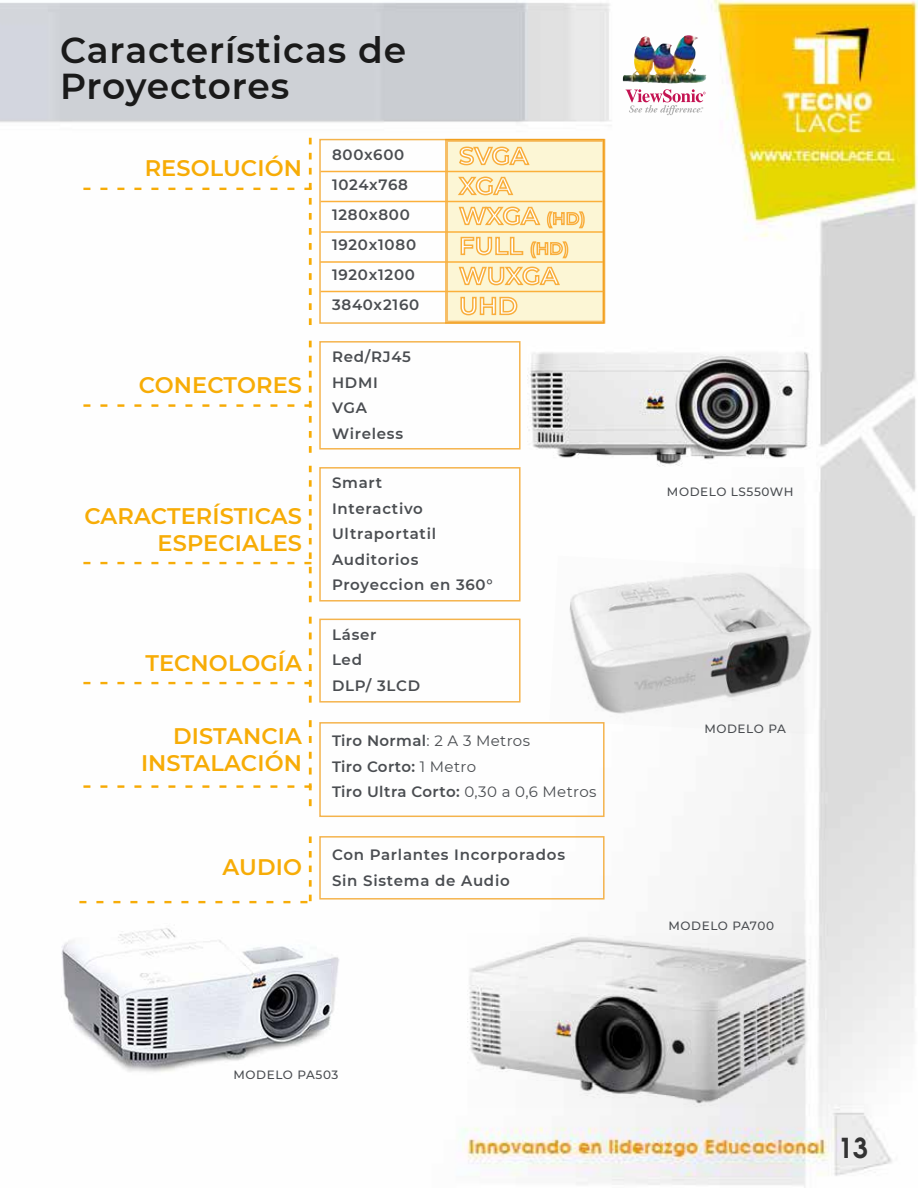
<style>
.page{position:relative;width:918px;height:1188px;background:#fff}
.page>*{position:absolute;margin:0;border:0;box-sizing:border-box;transform-origin:0 0}
.t1{font:600 36px/36px "Montserrat";letter-spacing:.025em;color:#1a1a1a}
.t2{font:700 27px "Avian";color:#333}
.t3{font:600 24px/30px "Montserrat";letter-spacing:.01em;color:#fff}
.t4{font:600 22.5px/27px "Montserrat";letter-spacing:.005em;color:#f7ac06;text-align:right}
.t5{font:600 15px/25.5px "Montserrat";letter-spacing:.05em;color:#4a4d51}
.t6{font:600 15px/25.5px "Montserrat";letter-spacing:.025em;color:#4a4d51}
.t7{font:500 12px "Montserrat";letter-spacing:.05em;color:#4a4d51}
.s1{font-size:16.5px}
.s2{font-weight:400}
</style>
<div class="page">
<img style="left:0;top:0;width:918px;height:1188px">
<svg style="left:626px;top:89px;width:80px;height:26px"></svg>
<img style="left:623px;top:36px;width:61px;height:48px">
<svg style="left:309px;top:138px;width:3px;height:6px"></svg>
<svg style="left:309px;top:153px;width:3px;height:7px"></svg>
<svg style="left:309px;top:168px;width:3px;height:7px"></svg>
<svg style="left:309px;top:198px;width:3px;height:7px"></svg>
<svg style="left:309px;top:213px;width:3px;height:7px"></svg>
<svg style="left:309px;top:228px;width:3px;height:7px"></svg>
<svg style="left:309px;top:243px;width:3px;height:7px"></svg>
<svg style="left:309px;top:258px;width:3px;height:7px"></svg>
<svg style="left:309px;top:273px;width:3px;height:7px"></svg>
<svg style="left:309px;top:288px;width:3px;height:7px"></svg>
<svg style="left:309px;top:303px;width:3px;height:7px"></svg>
<svg style="left:309px;top:318px;width:3px;height:7px"></svg>
<svg style="left:83px;top:188px;width:7px;height:2px"></svg>
<svg style="left:100px;top:188px;width:7px;height:2px"></svg>
<svg style="left:117px;top:188px;width:7px;height:2px"></svg>
<svg style="left:134px;top:188px;width:7px;height:2px"></svg>
<svg style="left:151px;top:188px;width:7px;height:2px"></svg>
<svg style="left:168px;top:188px;width:7px;height:2px"></svg>
<svg style="left:185px;top:188px;width:7px;height:2px"></svg>
<svg style="left:202px;top:188px;width:7px;height:2px"></svg>
<svg style="left:219px;top:188px;width:7px;height:2px"></svg>
<svg style="left:236px;top:188px;width:7px;height:2px"></svg>
<svg style="left:253px;top:188px;width:7px;height:2px"></svg>
<svg style="left:270px;top:188px;width:7px;height:2px"></svg>
<svg style="left:287px;top:188px;width:7px;height:2px"></svg>
<svg style="left:304px;top:183px;width:8px;height:7px"></svg>
<div style="left:445px;top:139px;width:160px;height:185px;background:linear-gradient(to right,#fcf6d5,#fcf6d5);border:3px solid #f19300"></div>
<svg style="left:458px;top:146px;width:73px;height:20px"></svg>
<svg style="left:456px;top:176px;width:59px;height:20px"></svg>
<svg style="left:458px;top:206px;width:128px;height:24px;background:#fae0a7"></svg>
<svg style="left:460px;top:236px;width:64px;height:20px"></svg>
<svg style="left:530px;top:241px;width:39px;height:19px"></svg>
<svg style="left:458px;top:266px;width:103px;height:20px;background:#fadc9f"></svg>
<svg style="left:460px;top:296px;width:58px;height:20px"></svg>
<hr style="left:321px;top:171px;width:283px;height:1px;background:#fbb03b">
<hr style="left:321px;top:201px;width:282px;height:1px;background:#fbb03b">
<hr style="left:321px;top:231px;width:282px;height:2px;background:#fbb03b">
<hr style="left:320px;top:261px;width:283px;height:2px;background:#fbb03b">
<hr style="left:321px;top:291px;width:282px;height:1px;background:#fbb03b">
<svg style="left:309px;top:341px;width:3px;height:6px"></svg>
<svg style="left:309px;top:356px;width:3px;height:6px"></svg>
<svg style="left:309px;top:371px;width:3px;height:6px"></svg>
<svg style="left:309px;top:386px;width:3px;height:7px"></svg>
<svg style="left:309px;top:416px;width:3px;height:7px"></svg>
<svg style="left:309px;top:431px;width:3px;height:7px"></svg>
<svg style="left:309px;top:446px;width:3px;height:7px"></svg>
<svg style="left:83px;top:404px;width:7px;height:3px"></svg>
<svg style="left:100px;top:404px;width:7px;height:3px"></svg>
<svg style="left:117px;top:404px;width:7px;height:3px"></svg>
<svg style="left:134px;top:404px;width:7px;height:3px"></svg>
<svg style="left:151px;top:404px;width:7px;height:3px"></svg>
<svg style="left:168px;top:404px;width:7px;height:3px"></svg>
<svg style="left:185px;top:404px;width:7px;height:3px"></svg>
<svg style="left:202px;top:404px;width:7px;height:3px"></svg>
<svg style="left:219px;top:404px;width:7px;height:3px"></svg>
<svg style="left:236px;top:404px;width:7px;height:3px"></svg>
<svg style="left:253px;top:404px;width:7px;height:3px"></svg>
<svg style="left:270px;top:404px;width:7px;height:3px"></svg>
<svg style="left:287px;top:404px;width:7px;height:3px"></svg>
<svg style="left:304px;top:401px;width:8px;height:7px"></svg>
<svg style="left:309px;top:466px;width:3px;height:6px"></svg>
<svg style="left:309px;top:480px;width:3px;height:7px"></svg>
<svg style="left:309px;top:495px;width:3px;height:6px"></svg>
<svg style="left:309px;top:509px;width:3px;height:7px"></svg>
<svg style="left:309px;top:524px;width:3px;height:6px"></svg>
<svg style="left:309px;top:538px;width:3px;height:6px"></svg>
<svg style="left:309px;top:581px;width:3px;height:7px"></svg>
<svg style="left:309px;top:596px;width:3px;height:6px"></svg>
<svg style="left:83px;top:562px;width:7px;height:2px"></svg>
<svg style="left:100px;top:562px;width:7px;height:2px"></svg>
<svg style="left:117px;top:562px;width:7px;height:2px"></svg>
<svg style="left:134px;top:562px;width:7px;height:2px"></svg>
<svg style="left:151px;top:562px;width:7px;height:2px"></svg>
<svg style="left:168px;top:562px;width:7px;height:2px"></svg>
<svg style="left:185px;top:562px;width:7px;height:2px"></svg>
<svg style="left:202px;top:562px;width:7px;height:2px"></svg>
<svg style="left:219px;top:562px;width:7px;height:2px"></svg>
<svg style="left:236px;top:562px;width:7px;height:2px"></svg>
<svg style="left:253px;top:562px;width:7px;height:2px"></svg>
<svg style="left:270px;top:562px;width:7px;height:2px"></svg>
<svg style="left:287px;top:562px;width:7px;height:2px"></svg>
<svg style="left:304px;top:552px;width:8px;height:21px"></svg>
<svg style="left:309px;top:617px;width:3px;height:7px"></svg>
<svg style="left:309px;top:632px;width:3px;height:7px"></svg>
<svg style="left:309px;top:648px;width:3px;height:7px"></svg>
<svg style="left:309px;top:664px;width:3px;height:7px"></svg>
<svg style="left:309px;top:696px;width:3px;height:7px"></svg>
<svg style="left:83px;top:682px;width:7px;height:2px"></svg>
<svg style="left:100px;top:682px;width:7px;height:2px"></svg>
<svg style="left:117px;top:682px;width:7px;height:2px"></svg>
<svg style="left:134px;top:682px;width:7px;height:2px"></svg>
<svg style="left:151px;top:682px;width:7px;height:2px"></svg>
<svg style="left:168px;top:682px;width:7px;height:2px"></svg>
<svg style="left:185px;top:682px;width:7px;height:2px"></svg>
<svg style="left:202px;top:682px;width:7px;height:2px"></svg>
<svg style="left:219px;top:682px;width:7px;height:2px"></svg>
<svg style="left:236px;top:682px;width:7px;height:2px"></svg>
<svg style="left:253px;top:682px;width:7px;height:2px"></svg>
<svg style="left:270px;top:682px;width:7px;height:2px"></svg>
<svg style="left:287px;top:682px;width:7px;height:2px"></svg>
<svg style="left:304px;top:680px;width:8px;height:7px"></svg>
<svg style="left:309px;top:720px;width:3px;height:7px"></svg>
<svg style="left:309px;top:736px;width:3px;height:7px"></svg>
<svg style="left:309px;top:752px;width:3px;height:7px"></svg>
<svg style="left:309px;top:768px;width:3px;height:7px"></svg>
<svg style="left:309px;top:799px;width:3px;height:7px"></svg>
<svg style="left:83px;top:785px;width:7px;height:3px"></svg>
<svg style="left:100px;top:785px;width:7px;height:3px"></svg>
<svg style="left:117px;top:785px;width:7px;height:3px"></svg>
<svg style="left:134px;top:785px;width:7px;height:3px"></svg>
<svg style="left:151px;top:785px;width:7px;height:3px"></svg>
<svg style="left:168px;top:785px;width:7px;height:3px"></svg>
<svg style="left:185px;top:785px;width:7px;height:3px"></svg>
<svg style="left:202px;top:785px;width:7px;height:3px"></svg>
<svg style="left:219px;top:785px;width:7px;height:3px"></svg>
<svg style="left:236px;top:785px;width:7px;height:3px"></svg>
<svg style="left:253px;top:785px;width:7px;height:3px"></svg>
<svg style="left:270px;top:785px;width:7px;height:3px"></svg>
<svg style="left:287px;top:785px;width:7px;height:3px"></svg>
<svg style="left:304px;top:783px;width:8px;height:7px"></svg>
<svg style="left:309px;top:836px;width:3px;height:7px"></svg>
<svg style="left:309px;top:851px;width:3px;height:7px"></svg>
<svg style="left:309px;top:866px;width:3px;height:6px"></svg>
<svg style="left:309px;top:880px;width:3px;height:7px"></svg>
<svg style="left:79px;top:901px;width:7px;height:2px"></svg>
<svg style="left:96px;top:901px;width:7px;height:2px"></svg>
<svg style="left:113px;top:901px;width:7px;height:2px"></svg>
<svg style="left:130px;top:901px;width:7px;height:2px"></svg>
<svg style="left:147px;top:901px;width:7px;height:2px"></svg>
<svg style="left:164px;top:901px;width:7px;height:2px"></svg>
<svg style="left:181px;top:901px;width:7px;height:2px"></svg>
<svg style="left:198px;top:901px;width:7px;height:2px"></svg>
<svg style="left:215px;top:901px;width:7px;height:2px"></svg>
<svg style="left:232px;top:901px;width:7px;height:2px"></svg>
<svg style="left:249px;top:901px;width:7px;height:2px"></svg>
<svg style="left:266px;top:901px;width:7px;height:2px"></svg>
<svg style="left:283px;top:901px;width:7px;height:2px"></svg>
<svg style="left:300px;top:895px;width:12px;height:8px"></svg>
<img style="left:549px;top:556px;width:273px;height:178px">
<img style="left:468px;top:934px;width:342px;height:173px">
<img style="left:61px;top:917px;width:278px;height:161px">
<img style="left:528px;top:338px;width:288px;height:128px">
<h1 class="t1" style="left:60px;top:31px;width:348px">Características de<br>Proyectores</h1>
<h3 class="t4" style="left:145px;top:154px;width:159px">RESOLUCIÓN</h3>
<p class="t5" style="left:332px;top:139px;width:89px;line-height:30px">800x600<br>1024x768<br>1280x800<br>1920x1080<br>1920x1200<br>3840x2160</p>
<h3 class="t3" style="left:459px;top:140px;width:128px">SVGA<br>XGA<br>WXGA <span class="s1">(HD)<br></span>FULL <span class="s1">(HD)<br></span>WUXGA<br>UHD</h3>
<h3 class="t4" style="left:139px;top:371px;width:165px">CONECTORES</h3>
<h3 class="t4" style="left:84px;top:501px;width:219px">CARACTERÍSTICAS<br>ESPECIALES</h3>
<h3 class="t4" style="left:145px;top:648px;width:158px">TECNOLOGÍA</h3>
<h3 class="t4" style="left:141px;top:722px;width:162px">DISTANCIA<br>INSTALACIÓN</h3>
<h3 class="t4" style="left:223px;top:852px;width:81px">AUDIO</h3>
<p class="t5" style="left:332px;top:343px;width:81px">Red/RJ45<br>HDMI<br>VGA<br>Wireless</p>
<p class="t5" style="left:332px;top:469px;width:162px">Smart<br>Interactivo<br>Ultraportatil<br>Auditorios<br>Proyeccion en 360°</p>
<p class="t5" style="left:332px;top:621px;width:90px">Láser<br>Led<br>DLP/ 3LCD</p>
<p class="t6" style="left:332px;top:727px;width:266px">Tiro Normal<span class="s2">: 2 A 3 Metros<br></span>Tiro Corto: <span class="s2">1 Metro<br></span>Tiro Ultra Corto: <span class="s2">0,30 a 0,6 Metros</span></p>
<p class="t5" style="left:332px;top:841px;width:235px">Con Parlantes Incorporados<br>Sin Sistema de Audio</p>
<p class="t7" style="left:234px;top:1066px;width:106px">MODELO PA503</p>
<p class="t7" style="left:667px;top:484px;width:128px">MODELO LS550WH</p>
<p class="t7" style="left:704px;top:720px;width:83px">MODELO PA</p>
<p class="t7" style="left:668px;top:917px;width:107px">MODELO PA700</p>
<h2 class="t2" style="left:838px;top:1131px;width:32px">13</h2>
</div>
